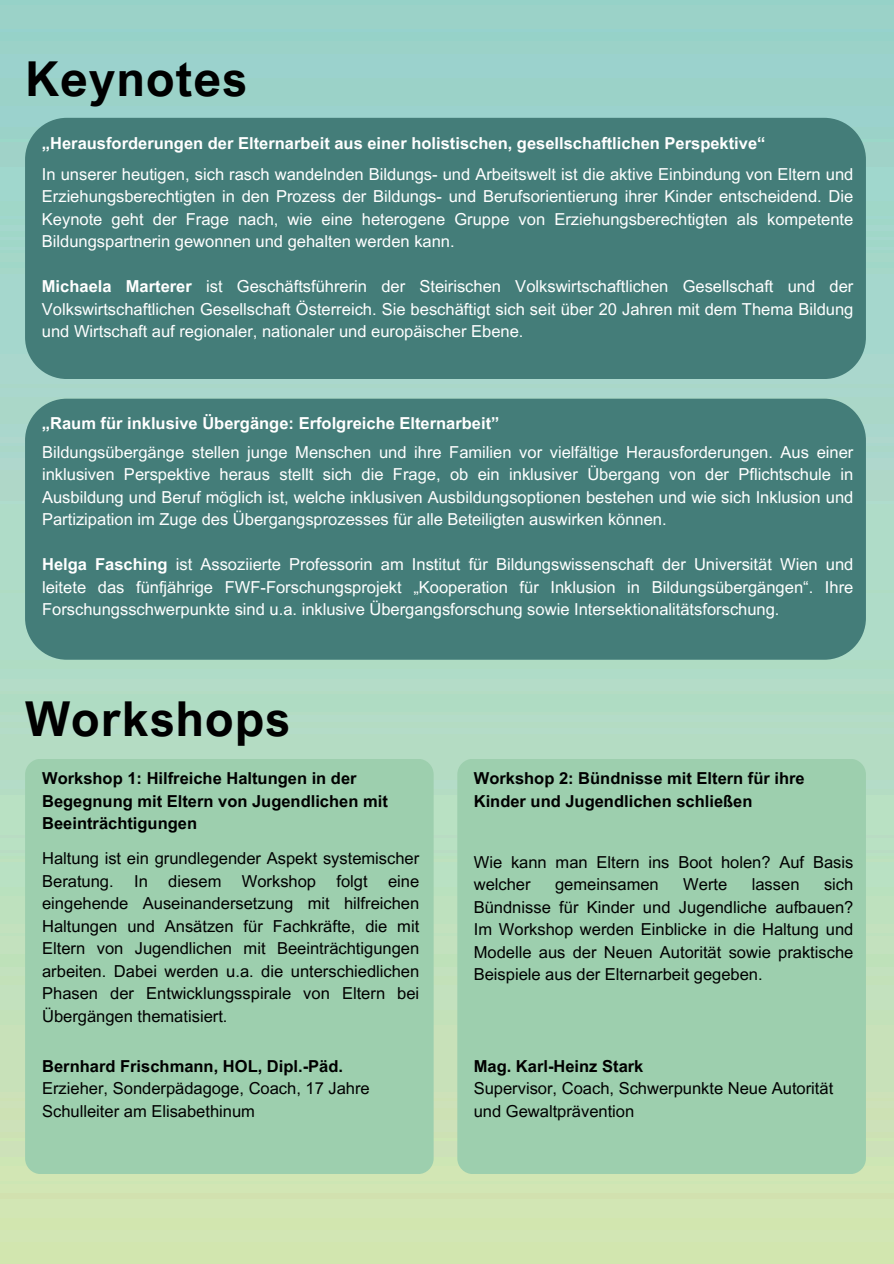
<style>
.page{position:relative;width:894px;height:1264px;background:#fff}
.page>*{position:absolute;margin:0;border:0;box-sizing:border-box;transform-origin:0 0}
.t1{font:700 48.15px "Arial Nova";letter-spacing:.02em;color:#000}
.t2{font:16.5px/22.5px "Arial MT Pro";color:#fff;text-align:justify}
.t3{font:16.5px/22.5px "Arial MT Pro";color:#000}
.t4{font:700 16.5px/22.5px "Arial MT Pro";color:#000}
.t5{font:700 16.5px "Arial MT Pro";color:#fff}
.s1{font-weight:700}
</style>
<div class="page">
<img style="left:0;top:0;width:893px;height:1263px">
<div style="left:25px;top:398px;width:840px;height:261px;background:#447d79"></div>
<div style="left:25px;top:758px;width:408px;height:415px;background:#9dcfae;border-radius:16px"></div>
<div style="left:25px;top:118px;width:840px;height:261px;background:#447d79"></div>
<div style="left:457px;top:758px;width:408px;height:415px;background:#9dcfae;border-radius:16px"></div>
<h1 class="t1" style="left:25px;top:49px;width:223px">Keynotes</h1>
<h2 class="t5" style="left:42px;top:137px;width:724px">„Herausforderungen der Elternarbeit aus einer holistischen, gesellschaftlichen Perspektive“</h2>
<p class="t2" style="left:42px;top:165px;width:812px">In unserer heutigen, sich rasch wandelnden Bildungs- und Arbeitswelt ist die aktive Einbindung von Eltern und Erziehungsberechtigten in den Prozess der Bildungs- und Berufsorientierung ihrer Kinder entscheidend. Die Keynote geht der Frage nach, wie eine heterogene Gruppe von Erziehungsberechtigten als kompetente Bildungspartnerin gewonnen und gehalten werden kann.</p>
<h2 class="t2" style="left:42px;top:277px;width:812px"><span class="s1">Michaela Marterer</span> ist Geschäftsführerin der Steirischen Volkswirtschaftlichen Gesellschaft und der Volkswirtschaftlichen Gesellschaft Österreich. Sie beschäftigt sich seit über 20 Jahren mit dem Thema Bildung und Wirtschaft auf regionaler, nationaler und europäischer Ebene.</h2>
<p class="t5" style="left:42px;top:416px;width:459px">„Raum für inklusive Übergänge: Erfolgreiche Elternarbeit”</p>
<p class="t2" style="left:42px;top:443px;width:812px">Bildungsübergänge stellen junge Menschen und ihre Familien vor vielfältige Herausforderungen. Aus einer inklusiven Perspektive heraus stellt sich die Frage, ob ein inklusiver Übergang von der Pflichtschule in Ausbildung und Beruf möglich ist, welche inklusiven Ausbildungsoptionen bestehen und wie sich Inklusion und Partizipation im Zuge des Übergangsprozesses für alle Beteiligten auswirken können.</p>
<p class="t2" style="left:42px;top:555px;width:812px"><span class="s1">Helga Fasching</span> ist Assoziierte Professorin am Institut für Bildungswissenschaft der Universität Wien und leitete das fünfjährige FWF-Forschungsprojekt „Kooperation für Inklusion in Bildungsübergängen“. Ihre Forschungsschwerpunkte sind u.a. inklusive Übergangsforschung sowie Intersektionalitätsforschung.</p>
<h1 class="t1" style="left:25px;top:689px;width:266px">Workshops</h1>
<h2 class="t4" style="left:42px;top:769px;width:347px">Workshop 1: Hilfreiche Haltungen in der<br>Begegnung mit Eltern von Jugendlichen mit<br>Beeinträchtigungen</h2>
<p class="t3" style="left:42px;top:849px;width:378px;text-align:justify">Haltung ist ein grundlegender Aspekt systemischer Beratung. In diesem Workshop folgt eine eingehende Auseinandersetzung mit hilfreichen Haltungen und Ansätzen für Fachkräfte, die mit Eltern von Jugendlichen mit Beeinträchtigungen arbeiten. Dabei werden u.a. die unterschiedlichen Phasen der Entwicklungsspirale von Eltern bei Übergängen thematisiert.</p>
<h2 class="t4" style="left:42px;top:1056px;width:302px">Bernhard Frischmann, HOL, Dipl.-Päd.</h2>
<p class="t3" style="left:42px;top:1079px;width:329px">Erzieher, Sonderpädagoge, Coach, 17 Jahre<br>Schulleiter am Elisabethinum</p>
<p class="t4" style="left:473px;top:769px;width:332px">Workshop 2: Bündnisse mit Eltern für ihre<br>Kinder und Jugendlichen schließen</p>
<p class="t3" style="left:473px;top:852px;width:381px">Wie kann man Eltern ins Boot holen? Auf Basis welcher</p>
<p class="t3" style="left:473px;top:875px;width:381px;text-align:justify;text-indent:350px">sich Bündnisse für Kinder und Jugendliche aufbauen?<br>Im Workshop werden Einblicke in die Haltung und Modelle aus der Neuen Autorität sowie praktische Beispiele aus der Elternarbeit gegeben.</p>
<p class="t3" style="left:555px;top:875px;width:105px">gemeinsamen</p>
<p class="t3" style="left:683px;top:875px;width:45px">Werte</p>
<p class="t3" style="left:751px;top:875px;width:49px">lassen</p>
<p class="t4" style="left:473px;top:1056px;width:171px">Mag. Karl-Heinz Stark</p>
<p class="t3" style="left:473px;top:1079px;width:361px">Supervisor, Coach, Schwerpunkte Neue Autorität und Gewaltprävention</p>
</div>
